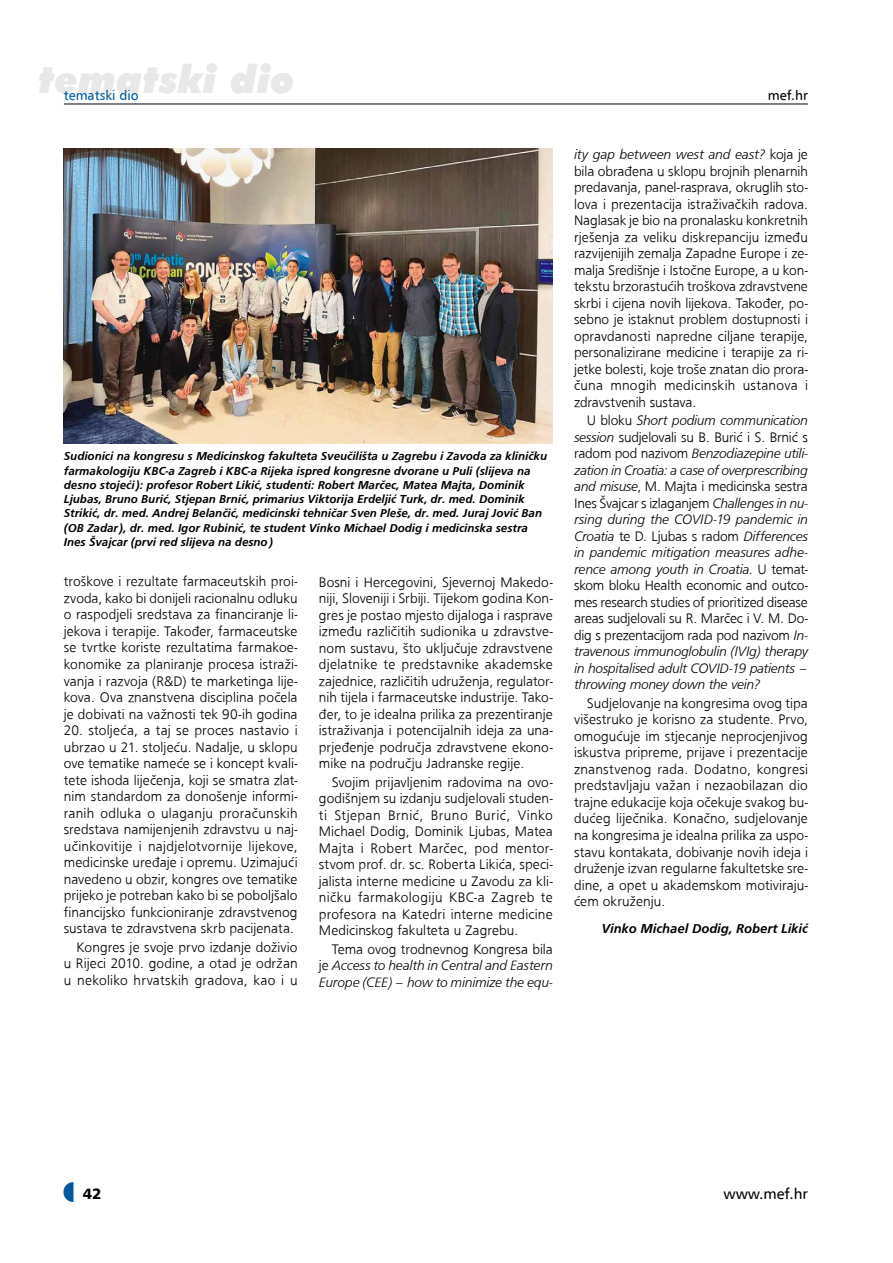
<style>
.page{position:relative;width:893px;height:1263px;background:#fff}
.page>*{position:absolute;margin:0;border:0;box-sizing:border-box;transform-origin:0 0}
.t1{font:italic 900 39px "Futura BT";color:#e8e8e9}
.t2{font:15px "A Frutiger";color:#000}
.t3{font:900 15px "A Frutiger";color:#000}
.t4{font:500 14.25px/16.5px "Frugal Sans Light DTC";color:#000;text-align:justify}
.t5{font:500 14.25px/16.5px "Frugal Sans Light Italic DTC";letter-spacing:-.02em;color:#000}
.t6{font:500 14.25px/16.5px "Frugal Sans Light DTC";letter-spacing:-.02em;color:#000}
.t7{font:500 13.5px "Frugal Sans Bold Italic DTC";color:#000}
.t8{font:13.5px "A Frutiger";color:#0058a2}
.t9{font:13.5px "A Frutiger";color:#000}
.t10{font:500 12px/14.2px "Frugal Sans Bold Italic DTC";color:#000}
.s1{font-family:"Frugal Sans Light DTC"}
.s2{font-family:"Frugal Sans Light Italic DTC"}
</style>
<div class="page">
<hr style="left:64px;top:104px;width:744px;height:1px;background:#000">
<img style="left:64px;top:149px;width:489px;height:294px">
<h1 class="t1" style="left:38px;top:56px;width:258px">tematski dio</h1>
<p class="t8" style="left:64px;top:87px;width:76px">tematski dio</p>
<p class="t9" style="left:768px;top:87px;width:42px">mef.hr</p>
<p class="t10" style="left:64px;top:449px;width:485px">Sudionici na kongresu s Medicinskog fakulteta Sveučilišta u Zagrebu i Zavoda za kliničku farmakologiju KBC-a Zagreb i KBC-a Rijeka ispred kongresne dvorane u Puli (slijeva na desno stojeći): profesor Robert Likić, studenti: Robert Marčec, Matea Majta, Dominik Ljubas, Bruno Burić, Stjepan Brnić, primarius Viktorija Erdeljić Turk, dr. med. Dominik Strikić, dr. med. Andrej Belančić, medicinski tehničar Sven Pleše, dr. med. Juraj Jović Ban (OB Zadar), dr. med. Igor Rubinić, te student Vinko Michael Dodig i medicinska sestra Ines Švajcar (prvi red slijeva na desno)</p>
<p class="t4" style="left:64px;top:573px;width:235px">troškove i rezultate farmaceutskih proi&shy;zvoda, kako bi donijeli racionalnu odluku o raspodjeli sredstava za financiranje li&shy;jekova i terapije. Također, farmaceutske se tvrtke koriste rezultatima farmakoe&shy;konomike za planiranje procesa istraži&shy;vanja i razvoja (R&amp;D) te marketinga lije&shy;kova. Ova znanstvena disciplina počela je dobivati na važnosti tek 90-ih godina</p>
<p class="t4" style="left:64px;top:722px;width:235px">20. stoljeća, a taj se proces nastavio i ubrzao u 21. stoljeću. Nadalje, u sklopu ove tematike nameće se i koncept kvali&shy;tete ishoda liječenja, koji se smatra zlat&shy;nim standardom za donošenje informi&shy;ranih odluka o ulaganju proračunskih sredstava namijenjenih zdravstvu u naj&shy;učinkovitije i najdjelotvornije lijekove, medicinske uređaje i opremu. Uzimajući navedeno u obzir, kongres ove tematike prijeko je potreban kako bi se poboljšalo financijsko funkcioniranje zdravstvenog sustava te zdravstvena skrb pacijenata.</p>
<p class="t4" style="left:64px;top:938px;width:235px;text-indent:13px">Kongres je svoje prvo izdanje doživio u Rijeci 2010. godine, a otad je održan u nekoliko hrvatskih gradova, kao i u</p>
<p class="t4" style="left:319px;top:573px;width:235px">Bosni i Hercegovini, Sjevernoj Makedo&shy;niji, Sloveniji i Srbiji. Tijekom godina Kon&shy;gres je postao mjesto dijaloga i rasprave između različitih sudionika u zdravstve&shy;nom sustavu, što uključuje zdravstvene djelatnike te predstavnike akademske zajednice, različitih udruženja, regulator&shy;nih tijela i farmaceutske industrije. Tako&shy;đer, to je idealna prilika za prezentiranje istraživanja i potencijalnih ideja za una&shy;prjeđenje područja zdravstvene ekono&shy;mike na području Jadranske regije.</p>
<p class="t4" style="left:319px;top:773px;width:235px;text-indent:13px">Svojim prijavljenim radovima na ovo&shy;godišnjem su izdanju sudjelovali studen&shy;ti Stjepan Brnić, Bruno Burić, Vinko Michael Dodig, Dominik Ljubas, Matea Majta i Robert Marčec, pod mentor&shy;stvom prof. dr. sc. Roberta Likića, speci&shy;jalista interne medicine u Zavodu za kli&shy;ničku farmakologiju KBC-a Zagreb te profesora na Katedri interne medicine Medicinskog fakulteta u Zagrebu.</p>
<p class="t4" style="left:332px;top:941px;width:223px">Tema ovog trodnevnog Kongresa bila</p>
<p class="t5" style="left:319px;top:957px;width:235px"><span class="s1">je</span> Access to health in Central and Eastern<br>Europe (CEE) – how to minimize the equ-</p>
<p class="t5" style="left:574px;top:146px;width:235px">ity gap between west and east? <span class="s1">koja je</span></p>
<p class="t4" style="left:574px;top:162px;width:235px">bila obrađena u sklopu brojnih plenarnih predavanja, panel-rasprava, okruglih sto&shy;lova i prezentacija istraživačkih radova.<br>Naglasak je bio na pronalasku konkretnih rješenja za veliku diskrepanciju između razvijenijih zemalja Zapadne Europe i ze&shy;malja Središnje i Istočne Europe, a u kon&shy;tekstu brzorastućih troškova zdravstvene skrbi i cijena novih lijekova. Također, po&shy;sebno je istaknut problem dostupnosti i opravdanosti napredne ciljane terapije, personalizirane medicine i terapije za ri&shy;jetke bolesti, koje troše znatan dio prora&shy;čuna mnogih medicinskih ustanova i zdravstvenih sustava.</p>
<p class="t5" style="left:587px;top:412px;width:223px"><span class="s1">U bloku</span> Short podium communication</p>
<p class="t4" style="left:574px;top:429px;width:235px"><span class="s2">session</span> sudjelovali su B. Burić i S. Brnić s</p>
<p class="t5" style="left:574px;top:445px;width:235px"><span class="s1">radom pod nazivom</span> Benzodiazepine utili&shy;zation in Croatia: a case of overprescribing</p>
<p class="t6" style="left:574px;top:478px;width:235px"><span class="s2">and misuse</span>, M. Majta i medicinska sestra<br>Ines Švajcar s izlaganjem <span class="s2">Challenges in nu-</span></p>
<p class="t5" style="left:574px;top:511px;width:235px;text-align:justify">rsing during the COVID-19 pandemic in Croatia <span class="s1">te D. Ljubas s radom</span> Differences in pandemic mitigation measures adhe&shy;rence among youth in Croatia<span class="s1">. U temat-</span></p>
<p class="t4" style="left:574px;top:577px;width:235px">skom bloku Health economic and outco&shy;mes research studies of prioritized disease areas sudjelovali su R. Marčec i V. M. Do&shy;dig s prezentacijom rada pod nazivom <span class="s2">In-</span></p>
<p class="t5" style="left:574px;top:643px;width:235px;text-align:justify">travenous immunoglobulin (IVIg) therapy in hospitalised adult COVID-19 patients – throwing money down the vein?</p>
<p class="t4" style="left:574px;top:695px;width:235px;text-indent:13px">Sudjelovanje na kongresima ovog tipa višestruko je korisno za studente. Prvo, omogućuje im stjecanje neprocjenjivog iskustva pripreme, prijave i prezentacije znanstvenog rada. Dodatno, kongresi predstavljaju važan i nezaobilazan dio trajne edukacije koja očekuje svakog bu&shy;dućeg liječnika. Konačno, sudjelovanje na kongresima je idealna prilika za uspo&shy;stavu kontakata, dobivanje novih ideja i druženje izvan regularne fakultetske sre&shy;dine, a opet u akademskom motiviraju&shy;ćem okruženju.</p>
<p class="t7" style="left:601px;top:921px;width:208px">Vinko Michael Dodig, Robert Likić</p>
<p class="t3" style="left:83px;top:1184px;width:20px">42</p>
<p class="t2" style="left:724px;top:1185px;width:86px">www.mef.hr</p>
</div>
